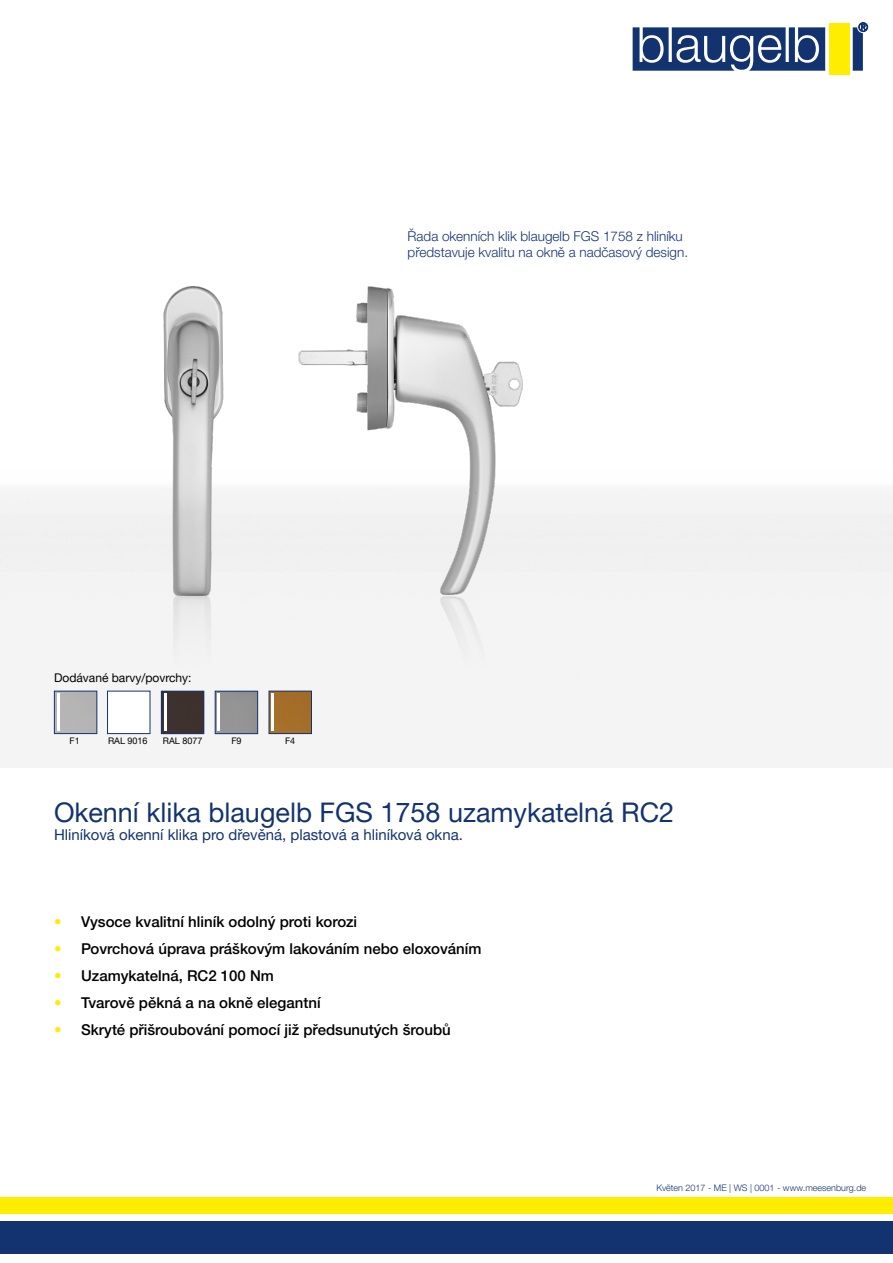
<style>
.page{position:relative;width:893px;height:1263px;background:#fff}
.page>*{position:absolute;margin:0;border:0;box-sizing:border-box;transform-origin:0 0}
.t1{font:27px "Helvetica Neue LTW1 G";color:#133370}
.t2{font:500 15px "Helvetica Neue LTW1 G";color:#000}
.t3{font:15px "Helvetica Neue LTW1 G";color:#133370}
.t4{font:300 13.5px/16.2px "Helvetica Neue LTW1 G";color:#133370}
.t5{font:12px "Helvetica Neue LTW1 G";color:#000}
.t6{font:300 9px "Helvetica Neue LTW1 G";color:#133370}
.t7{font:9px "Helvetica Neue LTW1 G";color:#000}
.s1{color:#ffed00}
</style>
<div class="page">
<div style="left:0;top:1222px;width:893px;height:32px;background:#133370"></div>
<div style="left:0;top:1197px;width:893px;height:17px;background:#ffed00"></div>
<svg style="left:633px;top:22px;width:235px;height:49px"></svg>
<div style="left:829px;top:23px;width:20px;height:51px;background:#ffed00"></div>
<div style="left:54px;top:691px;width:43px;height:43px;border:1px solid #133370"></div>
<img style="left:78px;top:286px;width:457px;height:463px">
<p class="t4" style="left:408px;top:228px;width:282px">Řada okenních klik blaugelb FGS 1758 z hliníku představuje kvalitu na okně a nadčasový design.</p>
<p class="t5" style="left:54px;top:670px;width:139px">Dodávané barvy/povrchy:</p>
<p class="t7" style="left:70px;top:735px;width:12px">F1</p>
<p class="t7" style="left:108px;top:735px;width:41px">RAL 9016</p>
<p class="t7" style="left:163px;top:735px;width:41px">RAL 8077</p>
<p class="t7" style="left:231px;top:735px;width:12px">F9</p>
<p class="t7" style="left:285px;top:735px;width:12px">F4</p>
<h1 class="t1" style="left:54px;top:796px;width:622px">Okenní klika blaugelb FGS 1758 uzamykatelná RC2</h1>
<p class="t3" style="left:54px;top:826px;width:410px">Hliníková okenní klika pro dřevěná, plastová a hliníková okna.</p>
<p class="t2" style="left:54px;top:913px;width:305px"><span class="s1">•</span> Vysoce kvalitní hliník odolný proti korozi</p>
<p class="t2" style="left:54px;top:940px;width:429px"><span class="s1">•</span> Povrchová úprava práškovým lakováním nebo eloxováním</p>
<p class="t2" style="left:54px;top:967px;width:221px"><span class="s1">•</span> Uzamykatelná, RC2 100 Nm</p>
<p class="t2" style="left:54px;top:994px;width:268px"><span class="s1">•</span> Tvarově pěkná a na okně elegantní</p>
<p class="t2" style="left:54px;top:1021px;width:398px"><span class="s1">•</span> Skryté přišroubování pomocí již předsunutých šroubů</p>
<p class="t6" style="left:657px;top:1183px;width:211px">Květen 2017 - ME | WS | 0001 - www.meesenburg.de</p>
</div>
